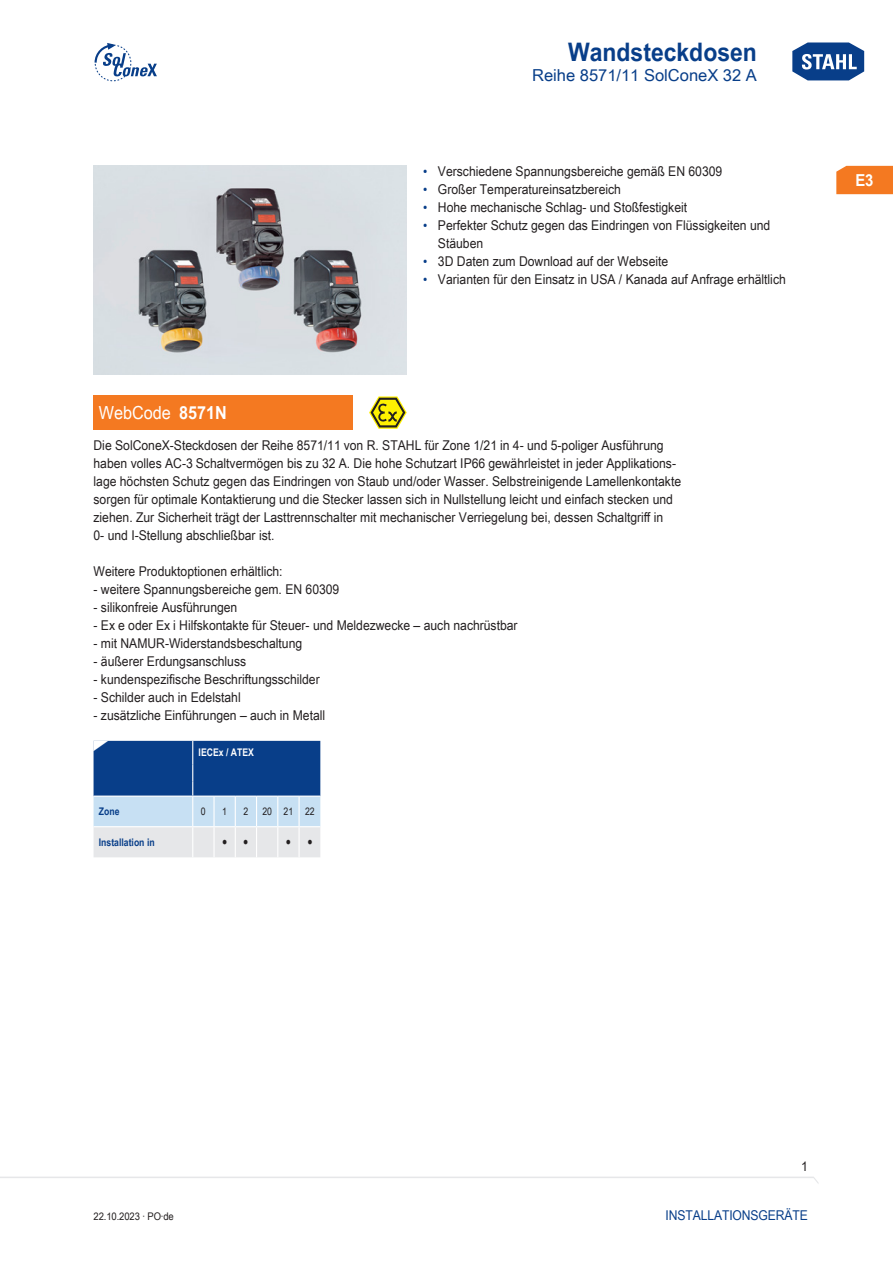
<style>
.page{position:relative;width:893px;height:1263px;background:#fff}
.page>*{position:absolute;margin:0;border:0;box-sizing:border-box;transform-origin:0 0}
.t1{font:700 25.5px "Arial Unicode MS";color:#083e89;scale:.9 1}
.TabHeader1stColumn{font:700 24px "Arial Unicode MS";color:#fff;scale:1.45 1}
.WebCode{font:18px "Arial Unicode MS";color:#fff;scale:.9 1}
.t2{font:16.5px "Arial Unicode MS";color:#083e89}
.t3{font:700 16.5px "Arial Unicode MS";color:#fff;scale:.9 1}
._00_Basic_ParaStyle{font:13.5px/18px "Arial Unicode MS";color:#231f20;scale:.9 1}
.t4{font:13.5px "Arial Unicode MS";letter-spacing:-.01em;color:#083e89;scale:.9 1}
.TabBodyZone1stColumn{font:700 10.5px "Arial Unicode MS";color:#083e89;scale:.83 1}
.TabBodyCenter{font:10.5px "Arial Unicode MS";letter-spacing:-.01em;color:#231f20;scale:.9 1}
.TabBodyCenter-2{font:10.5px "Arial Unicode MS";letter-spacing:-.01em;color:#231f20;scale:.83 1}
.TabHeaderLeft{font:700 10.5px "Arial Unicode MS";color:#fff;scale:.83 1}
.s1{font-weight:700}
.s2{color:#083e89}
</style>
<div class="page">
<svg style="left:792px;top:42px;width:73px;height:39px"></svg>
<svg style="left:0;top:1176px;width:818px;height:7px"></svg>
<div style="left:836px;top:166px;width:57px;height:28px;background:#f47921"></div>
<img style="left:94px;top:166px;width:312px;height:208px">
<svg style="left:94px;top:741px;width:226px;height:116px;background:#7797bf"></svg>
<hr style="left:298px;top:827px;width:2px;height:30px;background:#fff">
<svg style="left:94px;top:43px;width:63px;height:38px"></svg>
<div style="left:94px;top:395px;width:259px;height:34px;background:#f47921"></div>
<svg style="left:369px;top:396px;width:38px;height:33px"></svg>
<h1 class="t1" style="left:568px;top:33px;width:211px">Wandsteckdosen</h1>
<p class="t2" style="left:532px;top:63px;width:226px">Reihe 8571/11 SolConeX 32 A</p>
<p class="WebCode" style="left:99px;top:399px;width:144px">WebCode <span class="s1">8571N</span></p>
<p class="_00_Basic_ParaStyle" style="left:423px;top:161px;width:334px"><span class="s2">•</span> Verschiedene Spannungsbereiche gemäß EN 60309</p>
<p class="_00_Basic_ParaStyle" style="left:423px;top:179px;width:221px"><span class="s2">•</span> Großer Temperatureinsatzbereich</p>
<p class="_00_Basic_ParaStyle" style="left:423px;top:197px;width:295px"><span class="s2">•</span> Hohe mechanische Schlag- und Stoßfestigkeit</p>
<p class="_00_Basic_ParaStyle" style="left:438px;top:215px;width:371px;text-indent:-15px"><span class="s2">•</span> Perfekter Schutz gegen das Eindringen von Flüssigkeiten und<br>Stäuben</p>
<p class="_00_Basic_ParaStyle" style="left:423px;top:251px;width:274px"><span class="s2">•</span> 3D Daten zum Download auf der Webseite</p>
<p class="_00_Basic_ParaStyle" style="left:423px;top:269px;width:404px"><span class="s2">•</span> Varianten für den Einsatz in USA / Kanada auf Anfrage erhältlich</p>
<p class="_00_Basic_ParaStyle" style="left:94px;top:435px;width:654px">Die SolConeX-Steckdosen der Reihe 8571/11 von R. STAHL für Zone 1/21 in 4- und 5-poliger Ausführung haben volles AC-3 Schaltvermögen bis zu 32 A. Die hohe Schutzart IP66 gewährleistet in jeder Applikations&shy;lage höchsten Schutz gegen das Eindringen von Staub und/oder Wasser. Selbstreinigende Lamellenkontakte sorgen für optimale Kontaktierung und die Stecker lassen sich in N ullstellung leicht und einfach stecken und ziehen. Zur Sicherheit trägt der Lasttrennschalter mit mechanischer Verriegelung bei, dessen Schaltgriff in<br>0- und I-Stellung abschließbar ist.</p>
<p class="_00_Basic_ParaStyle" style="left:94px;top:561px;width:212px">Weitere Produktoptionen erhältlich:</p>
<p class="_00_Basic_ParaStyle" style="left:94px;top:579px;width:275px">- weitere Spannungsbereiche gem. EN 60309</p>
<p class="_00_Basic_ParaStyle" style="left:94px;top:597px;width:161px">- silikonfreie Ausführungen</p>
<p class="_00_Basic_ParaStyle" style="left:94px;top:615px;width:473px">- Ex e oder Ex i Hilfskontakte für Steuer- und Meldezwecke ‒ auch nachrüstbar</p>
<p class="_00_Basic_ParaStyle" style="left:94px;top:633px;width:233px">- mit NAMUR-Widerstandsbeschaltung</p>
<p class="_00_Basic_ParaStyle" style="left:94px;top:651px;width:171px">- äußerer Erdungsanschluss</p>
<p class="_00_Basic_ParaStyle" style="left:94px;top:669px;width:253px">- kundenspezifische Beschriftungsschilder</p>
<p class="_00_Basic_ParaStyle" style="left:94px;top:687px;width:165px">- Schilder auch in Edelstahl</p>
<p class="_00_Basic_ParaStyle" style="left:94px;top:705px;width:259px">- zusätzliche Einführungen ‒ auch in Metall</p>
<p class="TabHeader1stColumn" style="left:90px;top:728px;width:16px">◤</p>
<p class="TabHeaderLeft" style="left:199px;top:745px;width:68px">IECEx / ATEX</p>
<p class="TabBodyZone1stColumn" style="left:99px;top:804px;width:26px">Zone</p>
<p class="TabBodyCenter-2" style="left:201px;top:804px;width:7px">0</p>
<p class="TabBodyCenter-2" style="left:222px;top:804px;width:7px">1</p>
<p class="TabBodyCenter-2" style="left:243px;top:804px;width:7px">2</p>
<p class="TabBodyCenter-2" style="left:262px;top:804px;width:13px">20</p>
<p class="TabBodyCenter-2" style="left:284px;top:804px;width:13px">21</p>
<p class="TabBodyCenter-2" style="left:305px;top:804px;width:13px">22</p>
<p class="TabBodyZone1stColumn" style="left:99px;top:835px;width:69px">Installation in</p>
<p class="TabBodyCenter-2" style="left:222px;top:835px;width:8px">●</p>
<p class="TabBodyCenter-2" style="left:243px;top:835px;width:8px">●</p>
<p class="TabBodyCenter-2" style="left:286px;top:835px;width:8px">●</p>
<p class="TabBodyCenter-2" style="left:307px;top:835px;width:8px">●</p>
<p class="t3" style="left:855px;top:168px;width:22px">E3</p>
<p class="_00_Basic_ParaStyle" style="left:801px;top:1157px;width:9px">1</p>
<p class="TabBodyCenter" style="left:94px;top:1208px;width:91px">22.10.2023 · PO·de</p>
<p class="t4" style="left:666px;top:1205px;width:160px">Installationsgeräte</p>
</div>
